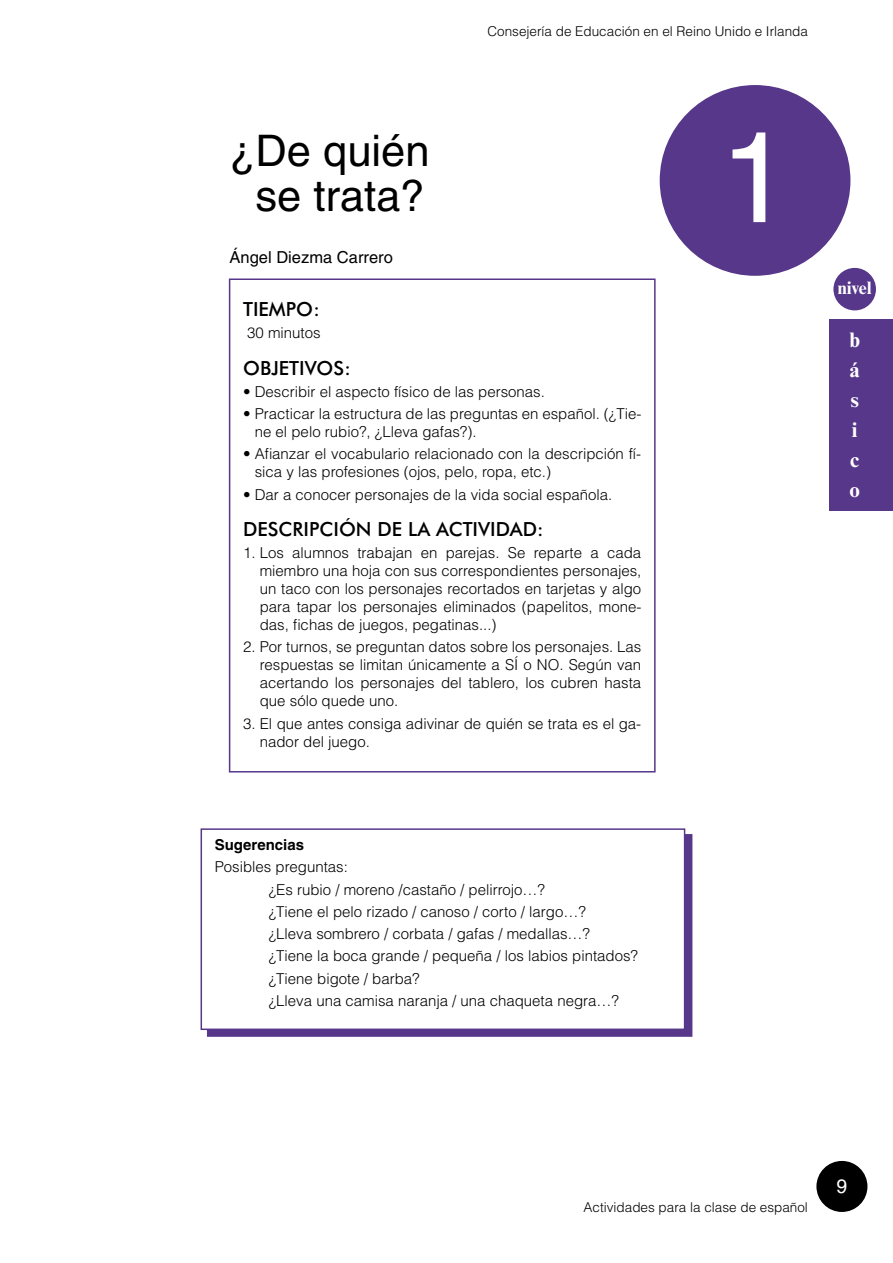
<style>
.page{position:relative;width:893px;height:1263px;background:#fff}
.page>*{position:absolute;margin:0;border:0;box-sizing:border-box;transform-origin:0 0}
.t1{font:127.5px "Helvetica";color:#fff}
.t2{font:43.5px/45px "Helvetica";color:#000;text-align:center}
.t3{font:700 21px/30px "Times New Roman MT Std";color:#fff;text-align:justify}
.t4{font:500 19.5px "Futura BT";color:#000}
.t5{font:19.5px "Helvetica";color:#fff}
.t6{font:700 18px "Times New Roman MT Std";letter-spacing:-.005em;color:#fff}
.t7{font:16.5px "Helvetica";color:#000}
.t8{font:300 15px/18px "Helvetica";color:#000}
.t9{font:700 15px "Helvetica";color:#000}
.t10{font:300 13.5px "Helvetica";color:#000}
</style>
<div class="page">
<div style="left:816px;top:1161px;width:51px;height:51px;background:#000;border-radius:50%"></div>
<div style="left:829px;top:319px;width:64px;height:191px;background:#57378a"></div>
<div style="left:833px;top:268px;width:43px;height:42px;background:#57378a;border-radius:50%"></div>
<div style="left:660px;top:85px;width:190px;height:191px;background:#57378a;border-radius:50%"></div>
<div style="left:229px;top:278px;width:427px;height:494px;border:2px solid #57378a"></div>
<div style="left:207px;top:834px;width:485px;height:203px;background:#57378a;border:2px solid #57378a"></div>
<div style="left:201px;top:829px;width:484px;height:200px;background:#fff"></div>
<div style="left:201px;top:828px;width:484px;height:202px;border:2px solid #57378a"></div>
<p class="t10" style="left:487px;top:22px;width:322px">Consejería de Educación en el Reino Unido e Irlanda</p>
<h2 class="t2" style="left:229px;top:128px;width:202px">¿ De quién se trata?</h2>
<p class="t7" style="left:230px;top:248px;width:165px">Ángel Diezma Carrero</p>
<h3 class="t4" style="left:243px;top:297px;width:78px">TIEMPO:</h3>
<p class="t8" style="left:247px;top:324px;width:75px">30 minutos</p>
<h3 class="t4" style="left:243px;top:356px;width:109px">OBJETIVOS:</h3>
<p class="t8" style="left:243px;top:382px;width:303px">• Describir el aspecto físico de las personas.</p>
<p class="t8" style="left:255px;top:404px;width:388px;text-indent:-12px">• Practicar la estructura de las preguntas en español. (¿Tie&shy;ne el pelo rubio?, ¿Lleva gafas?).</p>
<p class="t8" style="left:255px;top:445px;width:388px;text-indent:-12px">• Afianzar el vocabulario relacionado con la descripción fí&shy;sica y las profesiones (ojos, pelo, ropa, etc.)</p>
<p class="t8" style="left:243px;top:485px;width:371px">• Dar a conocer personajes de la vida social española.</p>
<h3 class="t4" style="left:243px;top:517px;width:302px">DESCRIPCIÓN DE LA ACTIVIDAD:</h3>
<p class="t8" style="left:260px;top:543px;width:383px;text-align:justify;text-indent:-17px">1. Los alumnos trabajan en parejas. Se reparte a cada miembro una hoja con sus correspondientes personajes, un taco con los personajes recortados en tarjetas y algo para tapar los personajes eliminados (papelitos, mone&shy;das, fichas de juegos, pegatinas...)</p>
<p class="t8" style="left:260px;top:637px;width:383px;text-align:justify;text-indent:-17px">2. Por turnos, se preguntan datos sobre los personajes. Las respuestas se limitan únicamente a SÍ o NO. Según van acertando los personajes del tablero, los cubren hasta que sólo quede uno.</p>
<p class="t8" style="left:260px;top:714px;width:383px;text-indent:-17px">3. El que antes consiga adivinar de quién se trata es el ga&shy;nador del juego.</p>
<p class="t9" style="left:215px;top:836px;width:91px">Sugerencias</p>
<p class="t8" style="left:269px;top:855px;width:371px;line-height:22.2px;text-indent:-54px">Posibles preguntas:<br>¿Es rubio / moreno /castaño / pelirrojo…?<br>¿Tiene el pelo rizado / canoso / corto / largo…?<br>¿Lleva sombrero / corbata / gafas / medallas…?<br>¿Tiene la boca grande / pequeña / los labios pintados? ¿Tiene bigote / barba?<br>¿Lleva una camisa naranja / una chaqueta negra…?</p>
<h1 class="t1" style="left:720px;top:103px;width:72px">1</h1>
<p class="t6" style="left:838px;top:277px;width:35px">nivel</p>
<h3 class="t3" style="left:849px;top:325px;width:12px">b á s i c o</h3>
<p class="t10" style="left:584px;top:1199px;width:226px">Actividades para la clase de español</p>
<h3 class="t5" style="left:836px;top:1175px;width:12px">9</h3>
</div>
